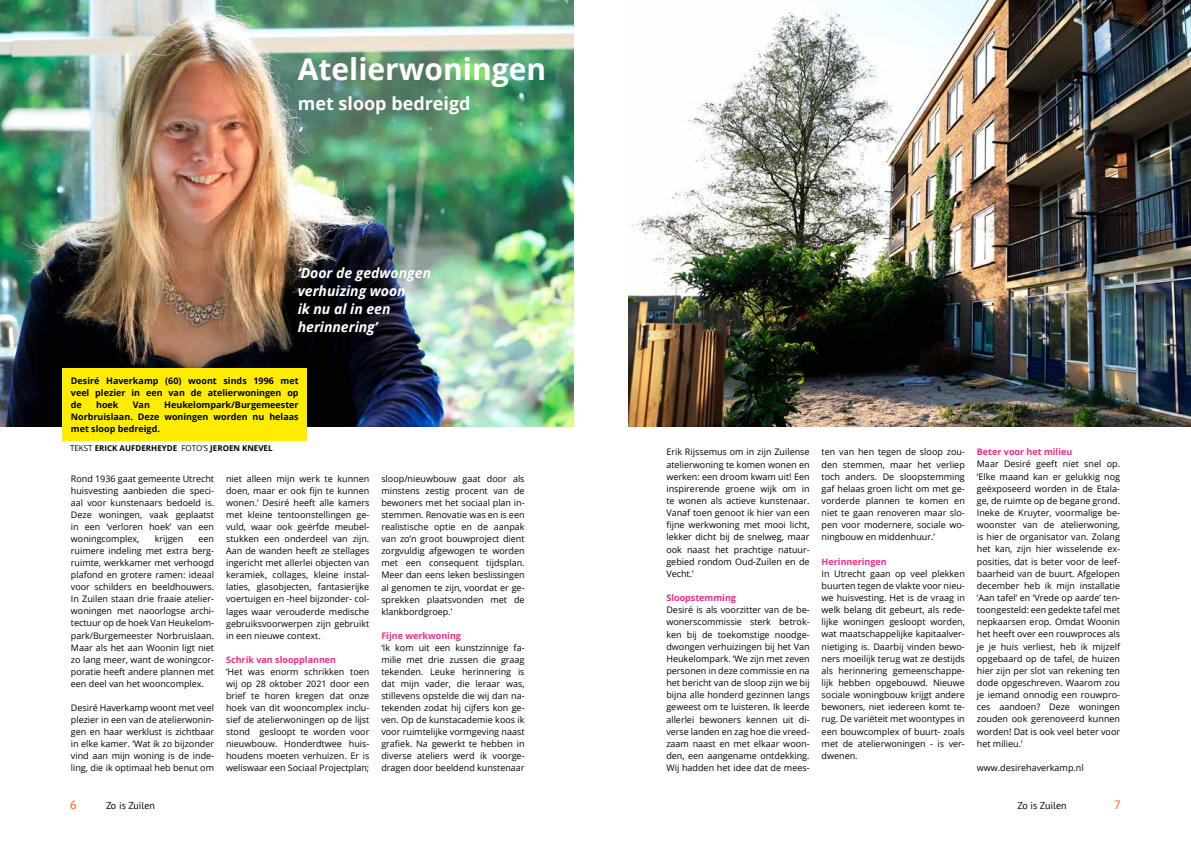
<style>
.page{position:relative;width:1191px;height:842px;background:#fff}
.page>*{position:absolute;margin:0;border:0;box-sizing:border-box;transform-origin:0 0}
.t1{font:700 30px "Open Sans";color:#fff}
.t2{font:700 18px "Open Sans";color:#fff}
.t3{font:italic 700 18px "Open Sans";color:#fff}
.t4{font:italic 700 14px/18px "Open Sans";color:#fff}
.t5{font:12px "PT Sans";color:#ff5100}
.t6{font:10px "PT Sans";color:#000}
.t7{font:9px/12.1px "Open Sans";color:#000;text-align:justify}
.t8{font:700 9px/12px "Open Sans";color:#000;text-align:justify}
.t9{font:700 9px "Open Sans";color:#ee2c85}
.t10{font:700 8px "Open Sans";color:#000}
.s1{font-weight:400}
</style>
<div class="page">
<img style="left:628px;top:0;width:563px;height:427px">
<img style="left:0;top:0;width:574px;height:427px">
<div style="left:62px;top:369px;width:245px;height:72px;background:#ffec00"></div>
<h1 class="t1" style="left:298px;top:48px;width:250px">Atelierwoningen</h1>
<h2 class="t2" style="left:298px;top:91px;width:174px">met sloop bedreigd</h2>
<h2 class="t3" style="left:298px;top:121px;width:5px">‘</h2>
<h3 class="t4" style="left:298px;top:264px;width:135px">‘Door de gedwongen verhuizing woon<br>ik nu al in een herinnering’</h3>
<p class="t8" style="left:71px;top:374px;width:229px">Desiré Haverkamp (60) woont sinds 1996 met veel plezier in een van de atelierwoningen op de</p>
<p class="t8" style="left:71px;top:398px;width:229px;text-indent:93px">Heukelompark/Burgemeester Norbruislaan. Deze woningen worden nu helaas met sloop bedreigd.</p>
<p class="t8" style="left:96px;top:398px;width:24px">hoek</p>
<p class="t8" style="left:133px;top:398px;width:19px">Van</p>
<p class="t10" style="left:70px;top:443px;width:204px"><span class="s1">TEKST</span> ERICK AUFDERHEYDE <span class="s1">FOTO’S</span> JEROEN KNEVEL</p>
<p class="t7" style="left:71px;top:472px;width:145px">Rond 1936 gaat gemeente Utrecht huisvesting aanbieden die speci&shy;aal voor kunstenaars bedoeld is.<br>Deze woningen, vaak geplaatst in een ‘verloren hoek’ van een woningcomplex,</p>
<p class="t7" style="left:155px;top:532px;width:30px">krijgen</p>
<p class="t7" style="left:71px;top:532px;width:145px;text-indent:128px">een ruimere indeling met extra berg&shy;ruimte, werkkamer met verhoogd plafond en grotere ramen: ideaal voor schilders en beeldhouwers.<br>In Zuilen staan drie fraaie atelier&shy;woningen met naoorlogse archi&shy;tectuur op de hoek Van Heukelom&shy;park/Burgemeester Norbruislaan.<br>Maar als het aan Woonin ligt niet zo lang meer, want de woningcor&shy;poratie heeft andere plannen met een deel van het wooncomplex.</p>
<p class="t7" style="left:71px;top:701px;width:145px">Desiré Haverkamp woont met veel plezier in een van de atelierwonin&shy;gen en haar werklust is zichtbaar in elke kamer. ‘Wat ik zo bijzonder vind aan mijn woning is de inde&shy;ling, die ik optimaal heb benut om</p>
<h3 class="t5" style="left:70px;top:797px;width:8px">6</h3>
<p class="t6" style="left:106px;top:799px;width:51px">Zo is Zuilen</p>
<p class="t7" style="left:226px;top:472px;width:145px">niet alleen mijn werk te kunnen doen, maar er ook fijn te kunnen wonen.’ Desiré heeft alle kamers met kleine tentoonstellingen ge&shy;vuld, waar ook geërfde meubel&shy;stukken een onderdeel van zijn.<br>Aan de wanden heeft ze stellages ingericht met allerlei objecten van keramiek, collages, kleine instal&shy;laties, glasobjecten, fantasierijke voertuigen en -heel bijzonder- col&shy;lages waar verouderde medische gebruiksvoorwerpen zijn gebruikt in een nieuwe context.</p>
<p class="t9" style="left:226px;top:653px;width:112px">Schrik van sloopplannen</p>
<p class="t7" style="left:226px;top:665px;width:145px">‘Het was enorm schrikken toen wij op 28 oktober 2021 door een brief te horen kregen dat onze hoek van dit wooncomplex inclu&shy;sief de atelierwoningen op de lijst stond gesloopt te worden voor nieuwbouw. Honderdtwee huis&shy;houdens moeten verhuizen. Er is weliswaar een Sociaal Projectplan;</p>
<p class="t7" style="left:381px;top:472px;width:145px">sloop/nieuwbouw gaat door als minstens zestig procent van de bewoners met het sociaal plan in&shy;stemmen. Renovatie was en is een realistische optie en de aanpak van zo’n groot bouwproject dient zorgvuldig afgewogen te worden met een consequent tijdsplan.<br>Meer dan eens leken beslissingen al genomen te zijn, voordat er ge&shy;sprekken plaatsvonden met de klankbordgroep.’</p>
<p class="t9" style="left:381px;top:629px;width:81px">Fijne werkwoning</p>
<p class="t7" style="left:381px;top:641px;width:145px">‘Ik kom uit een kunstzinnige fa&shy;milie met drie zussen die graag tekenden. Leuke herinnering is dat mijn vader, die leraar was, stillevens opstelde die wij dan na&shy;tekenden zodat hij cijfers kon ge&shy;ven. Op de kunstacademie koos ik voor ruimtelijke vormgeving naast grafiek. Na gewerkt te hebben in diverse ateliers werd ik voorge&shy;dragen door beeldend kunstenaar</p>
<p class="t7" style="left:666px;top:446px;width:145px">Erik Rijssemus om in zijn Zuilense atelierwoning te komen wonen en werken: een droom kwam uit! Een inspirerende groene wijk om in te wonen als actieve kunstenaar.<br>Vanaf toen genoot ik hier van een fijne werkwoning met mooi licht, lekker dicht bij de snelweg, maar ook naast het prachtige natuur&shy;gebied rondom Oud-Zuilen en de Vecht.’</p>
<p class="t9" style="left:666px;top:591px;width:71px">Sloopstemming</p>
<p class="t7" style="left:666px;top:604px;width:145px">Desiré is als voorzitter van de be&shy;wonerscommissie sterk betrok&shy;ken bij de toekomstige noodge&shy;dwongen verhuizingen bij het Van Heukelompark. ‘We zijn met zeven personen in deze commissie en na het bericht van de sloop zijn we bij bijna alle honderd gezinnen langs geweest om te luisteren. Ik leerde allerlei bewoners kennen uit di&shy;verse landen en zag hoe die vreed&shy;zaam naast en met elkaar woon&shy;den, een aangename ontdekking.<br>Wij hadden het idee dat de mees-</p>
<p class="t7" style="left:821px;top:446px;width:145px">ten van hen tegen de sloop zou&shy;den stemmen, maar het verliep toch anders. De sloopstemming gaf helaas groen licht om met ge&shy;vorderde plannen te komen en niet te gaan renoveren maar slo&shy;pen voor modernere, sociale wo&shy;ningbouw en middenhuur.’</p>
<p class="t9" style="left:821px;top:555px;width:67px">Herinneringen</p>
<p class="t7" style="left:821px;top:567px;width:145px">In Utrecht gaan op veel plekken buurten tegen de vlakte voor nieu&shy;we huisvesting. Het is de vraag in welk belang dit gebeurt, als rede&shy;lijke woningen gesloopt worden, wat maatschappelijke kapitaalver&shy;nietiging is. Daarbij vinden bewo&shy;ners moeilijk terug wat ze destijds als herinnering gemeenschappe&shy;lijk hebben opgebouwd. Nieuwe sociale woningbouw krijgt andere bewoners, niet iedereen komt te&shy;rug. De variëteit met woontypes in een bouwcomplex of buurt- zoals met de atelierwoningen - is ver&shy;dwenen.</p>
<p class="t9" style="left:976px;top:446px;width:97px">Beter voor het milieu</p>
<p class="t7" style="left:976px;top:458px;width:145px">Maar Desiré geeft niet snel op. ‘Elke maand kan er gelukkig nog geëxposeerd worden in de Etala&shy;ge, de ruimte op de begane grond.<br>Ineke de Kruyter, voormalige be&shy;woonster van de atelierwoning, is hier de organisator van. Zolang het kan, zijn hier wisselende ex&shy;posities, dat is beter voor de leef&shy;baarheid van de buurt. Afgelopen december heb ik mijn installatie ‘Aan tafel’ en ‘Vrede op aarde’ ten&shy;toongesteld: een gedekte tafel met nepkaarsen erop. Omdat Woonin het heeft over een rouwproces als je je huis verliest, heb ik mijzelf opgebaard op de tafel, de huizen hier zijn per slot van rekening ten dode opgeschreven. Waarom zou je iemand onnodig een rouwpro&shy;ces aandoen? Deze woningen zouden ook gerenoveerd kunnen worden! Dat is ook veel beter voor het milieu.’</p>
<p class="t7" style="left:976px;top:761px;width:108px">www.desirehaverkamp.nl</p>
<p class="t6" style="left:1017px;top:799px;width:51px">Zo is Zuilen</p>
<h3 class="t5" style="left:1114px;top:797px;width:8px">7</h3>
</div>
